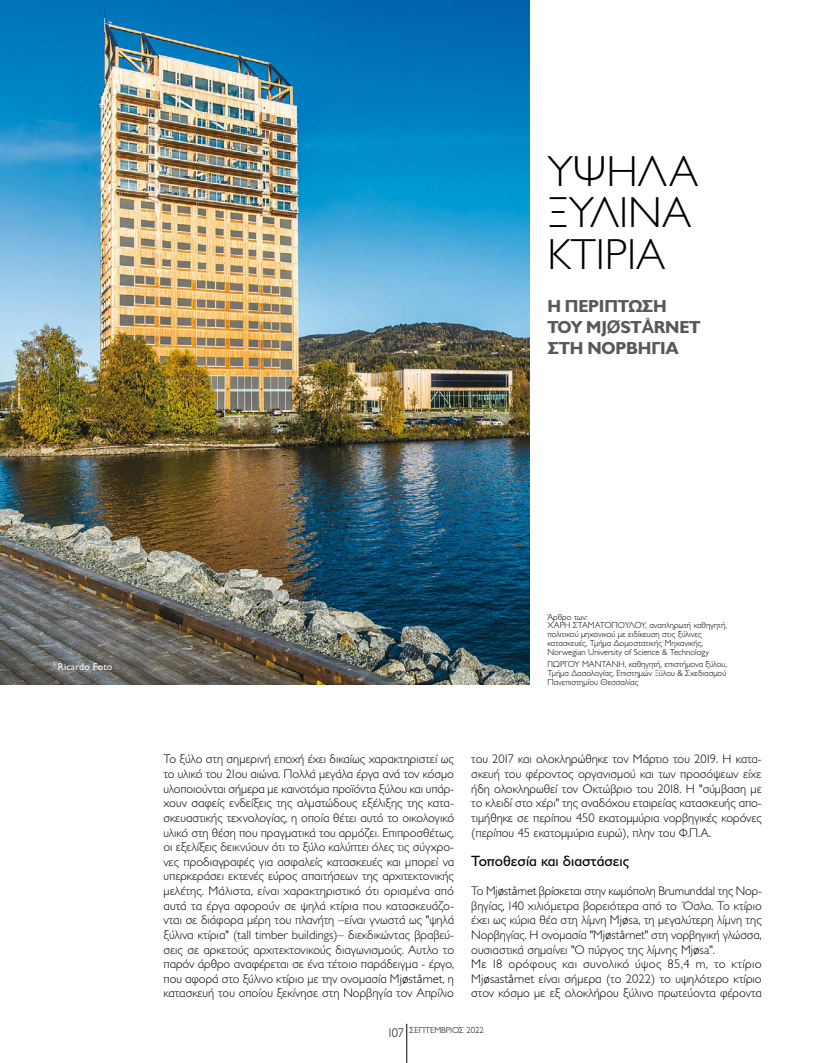
<style>
.page{position:relative;width:815px;height:1063px;background:#fff}
.page>*{position:absolute;margin:0;border:0;box-sizing:border-box;transform-origin:0 0}
.t1{font:300 43.75px/41.2px "Gill Sans Hel";color:#000}
.t2{font:700 17.5px/21.2px "Gill Sans Hel";letter-spacing:-.01em;color:#58585a}
.t3{font:15px "Gill Sans Hel";color:#000}
.t4{font:300 12.5px/14.6px "Gill Sans Hel";color:#000;text-align:justify}
.t5{font:10px "Gill Sans Hel";letter-spacing:.02em;color:#fff}
.t6{font:300 8.75px/8.8px "Gill Sans Hel";color:#000}
.s1{font-family:"Arial Nova"}
.s2{font-family:"Calibri"}
.s3{font-size:12.5px}
</style>
<div class="page">
<hr style="left:407px;top:1024px;width:1px;height:39px;background:#000">
<img style="left:0;top:0;width:530px;height:685px">
<h1 class="t1" style="left:547px;top:151px;width:153px">ΥΨΗΛΑ<br>ΞΥΛΙΝΑ<br>ΚΤΙΡΙΑ</h1>
<h2 class="t2" style="left:547px;top:295px;width:155px">Η ΠΕΡΙΠΤΩΣΗ<br>ΤΟΥ MJ<span class="s1">Ø</span>ST<span class="s1">Å</span>RNET<br>ΣΤΗ ΝΟΡΒΗΓΙΑ</h2>
<p class="t5" style="left:53px;top:661px;width:61px"><sup>©</sup>Ricardo Foto</p>
<p class="t6" style="left:547px;top:612px;width:181px">Άρθρο των:<br>ΧΑΡΗ ΣΤΑΜΑΤΟΠΟΥΛΟΥ, αναπληρωτή καθηγητή, πολιτικού μηχανικού με ειδίκευση στις ξύλινες κατασκευές, Τμήμα Δομοστατικής Μηχανικής, Norwegian University of Science &amp; Technology</p>
<p class="t6" style="left:547px;top:660px;width:181px;text-align:justify">ΓΙΩΡΓΟΥ ΜΑΝΤΑΝΗ, καθηγητή, επιστήμονα ξύλου, Τμήμα Δασολογίας, Επιστημών Ξύλου &amp; Σχεδιασμού Πανεπιστημίου Θεσσαλίας</p>
<p class="t4" style="left:164px;top:752px;width:292px">Το ξύλο στη σημερινή εποχή έχει δικαίως χαρακτηριστεί ως το υλικό του 21ου αιώνα. Πολλά μεγάλα έργα ανά τον κόσμο υλοποιούνται σήμερα με καινοτόμα προϊόντα ξύλου και υπάρ&shy;χουν σαφείς ενδείξεις της αλματώδους εξέλιξης της κατα&shy;σκευαστικής τεχνολογίας, η οποία θέτει αυτό το οικολογικό υλικό στη θέση που πραγματικά του αρμόζει. Επιπροσθέτως, οι εξελίξεις δεικνύουν ότι το ξύλο καλύπτει όλες τις σύγχρο&shy;νες προδιαγραφές για ασφαλείς κατασκευές και μπορεί να υπερκεράσει εκτενές εύρος απαιτήσεων της αρχιτεκτονικής μελέτης. Μάλιστα, είναι χαρακτηριστικό ότι ορισμένα από αυτά τα έργα αφορούν σε ψηλά κτίρια που κατασκευάζο&shy;νται σε διάφορα μέρη του πλανήτη –είναι γνωστά ως "ψηλά ξύλινα κτίρια" (tall timber buildings)– διεκδικώντας βραβεύ&shy;σεις σε αρκετούς αρχιτεκτονικούς διαγωνισμούς. Αυτλο το παρόν άρθρο αναφέρεται σε ένα τέτοιο παράδειγμα - έργο, που αφορά στο ξύλινο κτίριο με την ονομασία Mj<span class="s2">ø</span>st<span class="s2">å</span>rnet, η κατασκευή του οποίου ξεκίνησε στη Νορβηγία τον Απρίλιο</p>
<p class="t4" style="left:471px;top:752px;width:292px">του 2017 και ολοκληρώθηκε τον Μάρτιο του 2019. Η κατα&shy;σκευή του φέροντος οργανισμού και των προσόψεων είχε ήδη ολοκληρωθεί τον Οκτώβριο του 2018. Η "σύμβαση με το κλειδί στο χέρι" της αναδόχου εταιρείας κατασκευής απο&shy;τιμήθηκε σε περίπου 450 εκατομμύρια νορβηγικές κορόνες (περίπου 45 εκατομμύρια ευρώ), πλην του Φ.Π.Α.</p>
<p class="t3" style="left:471px;top:853px;width:159px">Τοποθεσία και διαστάσεις</p>
<p class="t4" style="left:471px;top:884px;width:292px;text-align:left">Το Mj<span class="s2">ø</span>st<span class="s2">å</span>rnet βρίσκεται στην κωμόπολη Brumunddal της Νορ&shy;βηγίας, 140 χιλιόμετρα βορειότερα από το Όσλο. Το κτίριο έχει ως κύρια θέα στη λίμνη Mj<span class="s2">ø</span>sa, τη μεγαλύτερη λίμνη της Νορβηγίας. Η ονομασία "Mj<span class="s2">ø</span>st<span class="s2">å</span>rnet" στη νορβηγική γλώσσα, ουσιαστικά σημαίνει "Ο πύργος της λίμνης Mj<span class="s2">ø</span>sa".<br>Με 18 ορόφους και συνολικό ύψος 85,4 m, το κτίριο Mj<span class="s2">ø</span>sast<span class="s2">å</span>rnet είναι σήμερα (το 2022) το υψηλότερο κτίριο στον κόσμο με εξ ολοκλήρου ξύλινο πρωτεύοντα φέροντα</p>
<p class="t6" style="left:389px;top:1026px;width:97px"><span class="s3">107</span> ΣΕΠΤΕΜΒΡΙΟΣ 2022</p>
</div>
